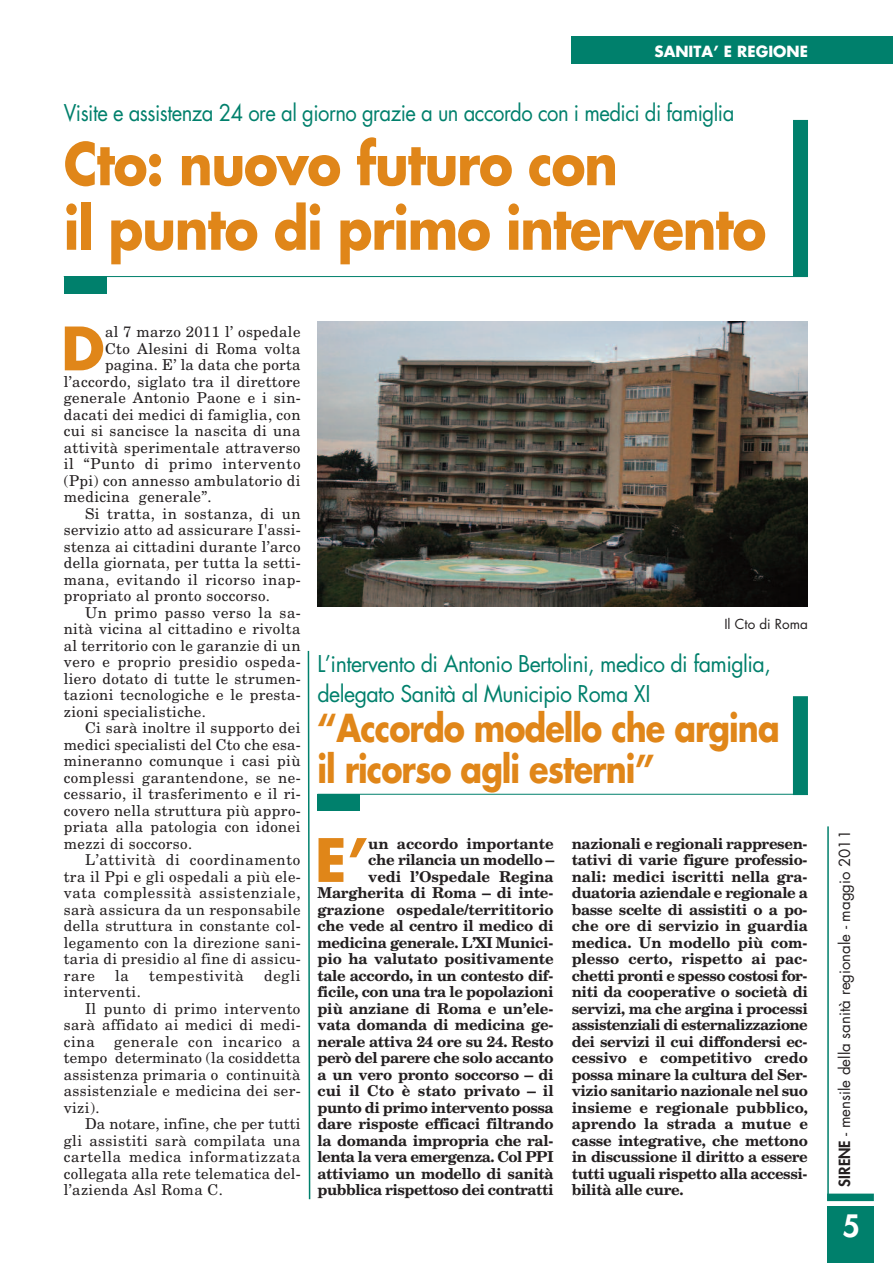
<style>
.page{position:relative;width:893px;height:1263px;background:#fff}
.page>*{position:absolute;margin:0;border:0;box-sizing:border-box;transform-origin:0 0}
.t1{font:700 58.2px "Futura";color:#e08619}
.t2{font:700 57px/64.5px "Futura";letter-spacing:-.025em;color:#e08619;scale:.9 1}
.t3{font:700 37.5px/40.5px "Futura";letter-spacing:-.03em;color:#e08619;scale:.85 1}
.t4{font:800 30px "Futura";color:#fff}
.t5{font:22.5px/29.5px "Futura";letter-spacing:-.025em;color:#00806c;scale:.95 1}
.t6{font:22.5px "Futura";letter-spacing:-.025em;color:#00806c;scale:.9 1}
.t7{font:15px/16.5px "New Century Schlbk";letter-spacing:.025em;color:#231f20;text-align:justify}
.t8{font:700 15px/16.5px "New Century Schlbk";letter-spacing:-.025em;color:#231f20;text-align:right}
.t9{font:15px "New Century Schlbk";letter-spacing:.045em;color:#231f20}
.t10{font:15px "Futura";color:#231f20}
.t11{font:700 15px "Futura";color:#fff}
.t12{font:13.5px "Futura";color:#231f20}
.s1{font-weight:800}
</style>
<div class="page">
<div style="left:827px;top:1193px;width:47px;height:8px;background:#00806c"></div>
<hr style="left:827px;top:826px;width:2px;height:375px;background:#00806c">
<svg style="left:307px;top:650px;width:4px;height:550px"></svg>
<div style="left:827px;top:1207px;width:47px;height:56px;background:#00806c"></div>
<div style="left:571px;top:37px;width:322px;height:27px;background:#00806c"></div>
<div style="left:64px;top:276px;width:42px;height:17px;background:#00806c"></div>
<hr style="left:64px;top:276px;width:744px;height:1px;background:#00806c">
<div style="left:793px;top:120px;width:15px;height:157px;background:#00806c"></div>
<img style="left:317px;top:322px;width:491px;height:285px">
<div style="left:317px;top:794px;width:43px;height:16px;background:#00806c"></div>
<hr style="left:317px;top:794px;width:491px;height:1px;background:#00806c">
<div style="left:793px;top:696px;width:15px;height:99px;background:#00806c"></div>
<p class="t11" style="left:654px;top:44px;width:155px">SANITA’ E REGIONE</p>
<h3 class="t6" style="left:64px;top:102px;width:747px">Visite e assistenza 24 ore al giorno grazie a un accordo con i medici di famiglia</h3>
<h2 class="t2" style="left:64px;top:137px;width:782px">Cto: nuovo futuro con<br>il punto di primo intervento</h2>
<h1 class="t1" style="left:61px;top:322px;width:45px">D</h1>
<p class="t7" style="left:105px;top:324px;width:197px">al 7 marzo 2011 l’ ospedale</p>
<p class="t7" style="left:105px;top:340px;width:197px">Cto Alesini di Roma volta</p>
<p class="t7" style="left:105px;top:357px;width:197px">pagina. E’ la data che porta</p>
<p class="t7" style="left:64px;top:373px;width:238px">l’accordo, siglato tra il direttore</p>
<p class="t7" style="left:64px;top:390px;width:239px">generale Antonio Paone e i sin-</p>
<p class="t7" style="left:64px;top:406px;width:238px">dacati dei medici di famiglia, con</p>
<p class="t7" style="left:64px;top:423px;width:238px">cui si sancisce la nascita di una</p>
<p class="t7" style="left:64px;top:439px;width:238px">attività sperimentale attraverso</p>
<p class="t9" style="left:64px;top:455px;width:238px">il “Punto di primo intervento</p>
<p class="t7" style="left:64px;top:472px;width:238px">(Ppi) con annesso ambulatorio di</p>
<p class="t7" style="left:64px;top:489px;width:149px">medicina generale”.</p>
<p class="t7" style="left:85px;top:505px;width:217px">Si tratta, in sostanza, di un</p>
<p class="t7" style="left:64px;top:522px;width:239px">servizio atto ad assicurare I'assi-</p>
<p class="t7" style="left:64px;top:538px;width:238px">stenza ai cittadini durante l’arco</p>
<p class="t7" style="left:64px;top:555px;width:239px">della giornata, per tutta la setti-</p>
<p class="t7" style="left:64px;top:571px;width:239px">mana, evitando il ricorso inap-</p>
<p class="t7" style="left:64px;top:588px;width:208px">propriato al pronto soccorso.</p>
<p class="t7" style="left:85px;top:604px;width:217px">Un primo passo verso la sa-</p>
<p class="t7" style="left:64px;top:621px;width:238px">nità vicina al cittadino e rivolta</p>
<p class="t7" style="left:64px;top:637px;width:238px">al territorio con le garanzie di un</p>
<p class="t7" style="left:64px;top:654px;width:239px">vero e proprio presidio ospeda-</p>
<p class="t7" style="left:64px;top:670px;width:239px">liero dotato di tutte le strumen-</p>
<p class="t7" style="left:64px;top:687px;width:239px">tazioni tecnologiche e le presta-</p>
<p class="t7" style="left:64px;top:703px;width:144px">zioni specialistiche.</p>
<p class="t7" style="left:85px;top:720px;width:217px">Ci sarà inoltre il supporto dei</p>
<p class="t7" style="left:64px;top:736px;width:239px">medici specialisti del Cto che esa-</p>
<p class="t7" style="left:64px;top:753px;width:238px">mineranno comunque i casi più</p>
<p class="t7" style="left:64px;top:769px;width:239px">complessi garantendone, se ne-</p>
<p class="t7" style="left:64px;top:786px;width:239px">cessario, il trasferimento e il ri-</p>
<p class="t7" style="left:64px;top:802px;width:239px">covero nella struttura più appro-</p>
<p class="t7" style="left:64px;top:819px;width:238px">priata alla patologia con idonei</p>
<p class="t7" style="left:64px;top:835px;width:130px">mezzi di soccorso.</p>
<p class="t9" style="left:85px;top:851px;width:217px">L’attività di coordinamento</p>
<p class="t7" style="left:64px;top:868px;width:239px">tra il Ppi e gli ospedali a più ele-</p>
<p class="t7" style="left:64px;top:885px;width:238px">vata complessità assistenziale,</p>
<p class="t7" style="left:64px;top:901px;width:238px">sarà assicura da un responsabile</p>
<p class="t7" style="left:64px;top:918px;width:239px">della struttura in constante col-</p>
<p class="t7" style="left:64px;top:934px;width:239px">legamento con la direzione sani-</p>
<p class="t7" style="left:64px;top:951px;width:239px">taria di presidio al fine di assicu-</p>
<p class="t7" style="left:64px;top:967px;width:33px">rare</p>
<p class="t7" style="left:115px;top:967px;width:15px">la</p>
<p class="t9" style="left:149px;top:967px;width:96px">tempestività</p>
<p class="t7" style="left:264px;top:967px;width:38px">degli</p>
<p class="t7" style="left:64px;top:984px;width:79px">interventi.</p>
<p class="t7" style="left:85px;top:1000px;width:217px">Il punto di primo intervento</p>
<p class="t7" style="left:64px;top:1017px;width:239px">sarà affidato ai medici di medi-</p>
<p class="t7" style="left:64px;top:1033px;width:32px">cina</p>
<p class="t7" style="left:64px;top:1033px;width:239px;text-indent:50px">generale con incarico a tempo determinato (la cosiddetta assistenza primaria o continuità assistenziale e medicina dei ser&shy;vizi).</p>
<p class="t7" style="left:64px;top:1116px;width:239px;text-indent:21px">Da notare, infine, che per tutti gli assistiti sarà compilata una cartella medica informatizzata collegata alla rete telematica del&shy;l’azienda Asl Roma C.</p>
<p class="t12" style="left:724px;top:618px;width:85px">Il Cto di Roma</p>
<h3 class="t5" style="left:317px;top:651px;width:479px">L’intervento di Antonio Bertolini, medico di famiglia, delegato Sanità al Municipio Roma XI</h3>
<h3 class="t3" style="left:317px;top:711px;width:545px">“Accordo modello che argina il ricorso agli esterni”</h3>
<p class="t8" style="left:317px;top:835px;width:238px">un accordo importante<br>che rilancia un modello –<br>vedi l’Ospedale Regina<br>Margherita di Roma – di inte&shy;grazione ospedale/territitorio che vede al centro il medico di medicina generale. L’XI Munici&shy;pio ha valutato positivamente tale accordo, in un contesto dif&shy;ficile, con una tra le popolazioni più anziane di Roma e un’ele&shy;vata domanda di medicina ge&shy;nerale attiva 24 ore su 24. Resto però del parere che solo accanto a un vero pronto soccorso – di cui il Cto è stato privato – il punto di primo intervento possa dare risposte efficaci filtrando la domanda impropria che ral&shy;lenta la vera emergenza. Col PPI attiviamo un modello di sanità pubblica rispettoso dei contratti</p>
<p class="t8" style="left:572px;top:835px;width:238px;text-align:justify">nazionali e regionali rappresen&shy;tativi di varie figure professio&shy;nali: medici iscritti nella gra&shy;duatoria aziendale e regionale a basse scelte di assistiti o a po&shy;che ore di servizio in guardia medica. Un modello più com&shy;plesso certo, rispetto ai pac&shy;chetti pronti e spesso costosi for&shy;niti da cooperative o società di servizi, ma che argina i processi assistenziali di esternalizzazione dei servizi il cui diffondersi ec&shy;cessivo e competitivo credo possa minare la cultura del Ser&shy;vizio sanitario nazionale nel suo insieme e regionale pubblico, aprendo la strada a mutue e casse integrative, che mettono in discussione il diritto a essere tutti uguali rispetto alla accessi&shy;bilità alle cure.</p>
<h1 class="t1" style="left:315px;top:833px;width:55px">E’</h1>
<p class="t10" style="left:838px;top:1186px;width:358px;rotate:-90deg"><span class="s1">SIRENE</span> - mensile della sanità regionale - maggio 2011</p>
<h3 class="t4" style="left:842px;top:1212px;width:19px">5</h3>
</div>
